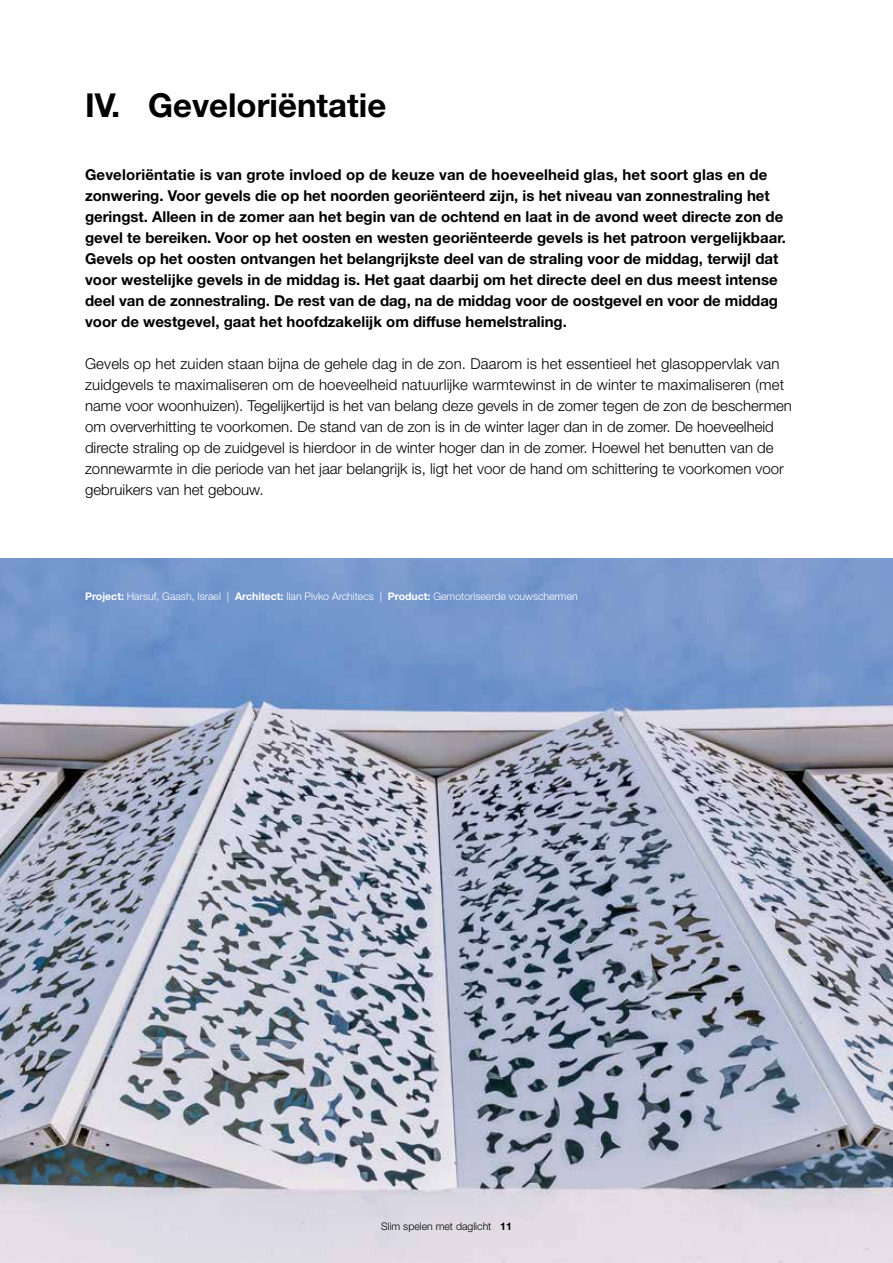
<style>
.page{position:relative;width:893px;height:1263px;background:#fff}
.page>*{position:absolute;margin:0;border:0;box-sizing:border-box;transform-origin:0 0}
.t1{font:700 33px "Helvetica Neue LT Std";color:#000}
.t2{font:700 15px/21px "Helvetica Neue LT Std";color:#000}
.t3{font:300 15px/21px "Helvetica Neue LT Std";color:#000}
.t4{font:300 10.5px "Helvetica Neue LT Std";color:#fff}
.t5{font:300 10.5px "Helvetica Neue LT Std";color:#000}
.s1{font-weight:700}
</style>
<div class="page">
<img style="left:0;top:558px;width:893px;height:705px">
<h1 class="t1" style="left:85px;top:85px;width:303px">IV. Geveloriëntatie</h1>
<p class="t2" style="left:85px;top:164px;width:702px">Geveloriëntatie is van grote invloed op de keuze van de hoeveelheid glas, het soort glas en de zonwering. Voor gevels die op het noorden georiënteerd zijn, is het niveau van zonnestraling het geringst. Alleen in de zomer aan het begin van de ochtend en laat in de avond weet directe zon de gevel te bereiken. Voor op het oosten en westen georiënteerde gevels is het patroon vergelijkbaar.<br>Gevels op het oosten ontvangen het belangrijkste deel van de straling voor de middag, terwijl dat voor westelijke gevels in de middag is. Het gaat daarbij om het directe deel en dus meest intense deel van de zonnestraling. De rest van de dag, na de middag voor de oostgevel en voor de middag voor de westgevel, gaat het hoofdzakelijk om diffuse hemelstraling.</p>
<p class="t3" style="left:85px;top:353px;width:708px">Gevels op het zuiden staan bijna de gehele dag in de zon. Daarom is het essentieel het glasoppervlak van zuidgevels te maximaliseren om de hoeveelheid natuurlijke warmtewinst in de winter te maximaliseren (met name voor woonhuizen). Tegelijkertijd is het van belang deze gevels in de zomer tegen de zon de beschermen om oververhitting te voorkomen. De stand van de zon is in de winter lager dan in de zomer. De hoeveelheid directe straling op de zuidgevel is hierdoor in de winter hoger dan in de zomer. Hoewel het benutten van de zonnewarmte in die periode van het jaar belangrijk is, ligt het voor de hand om schittering te voorkomen voor gebruikers van het gebouw.</p>
<p class="t4" style="left:85px;top:590px;width:494px"><span class="s1">Project:</span> Harsuf, Gaash, Israel | <span class="s1">Architect:</span> Ilan Pivko Architecs | <span class="s1">Product:</span> Gemotoriseerde vouwschermen</p>
<p class="t5" style="left:381px;top:1220px;width:132px">Slim spelen met daglicht <span class="s1">11</span></p>
</div>
